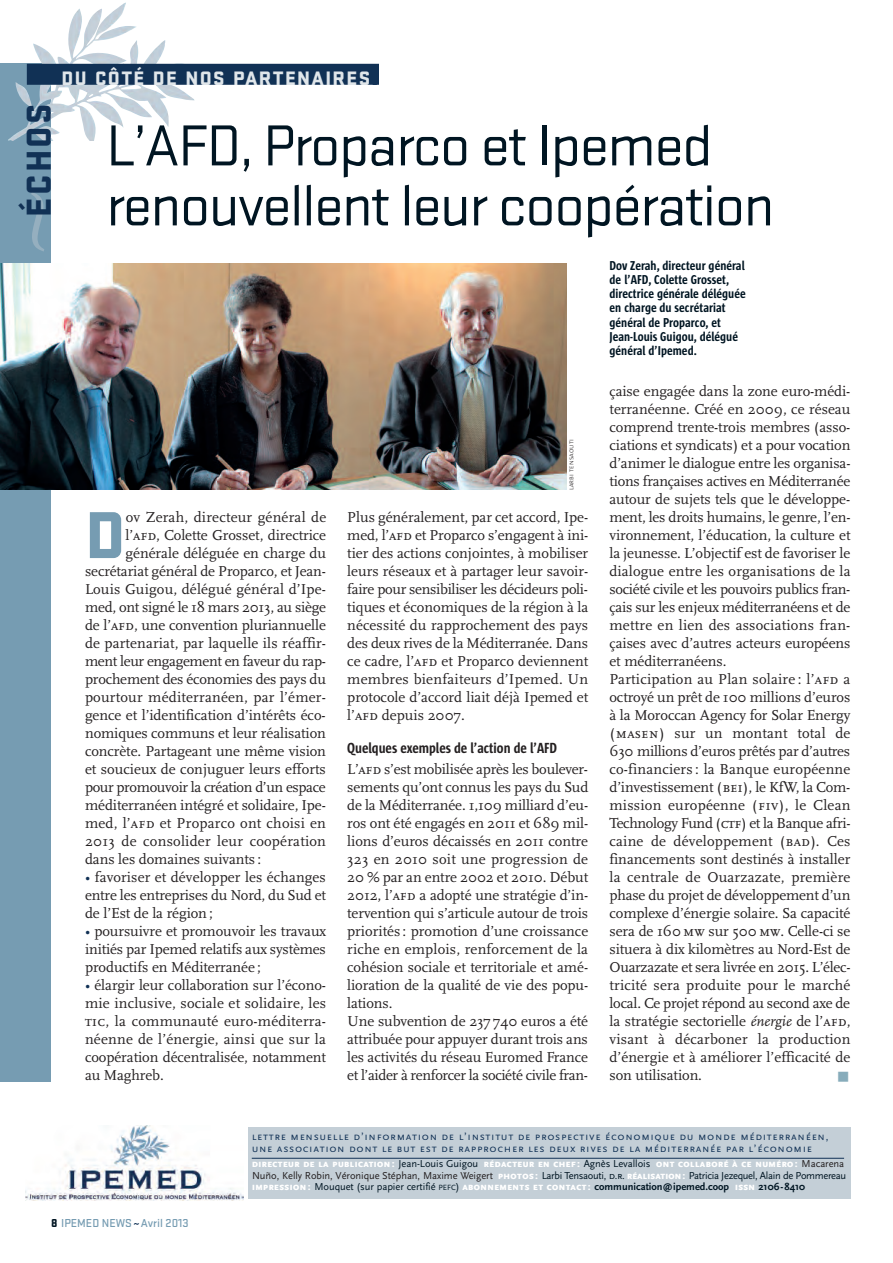
<style>
.page{position:relative;width:893px;height:1263px;background:#fff}
.page>*{position:absolute;margin:0;border:0;box-sizing:border-box;transform-origin:0 0}
.t1{font:900 68.85px "Stratum No 1";color:#769cb2}
.t2{font:60px/60px "Stratum No 1";letter-spacing:-.025em;color:#001522}
.t3{font:900 36px "Stratum No 1";letter-spacing:.065em;color:#113155}
.t4{font:900 20.25px "Stratum No 1";letter-spacing:.065em;color:#e0e6ea}
.t5{font:15px/18px "Scala";letter-spacing:-.005em;color:#231f20;text-align:justify}
.t6{font:15px "Scala";letter-spacing:.015em;color:#231f20}
.t7{font:15px "Scala";letter-spacing:-.025em;color:#231f20}
.t8{font:700 15px "Sun Cd";color:#231f20}
.t9{font:13.5px "Zapf Dingbats";color:#87acbb}
.t10{font:700 13.2px/14.2px "Sun Cd";letter-spacing:.005em;color:#001522}
.t11{font:500 12px "Stratum No 1";color:#769cb2}
.t12{font:11.1px/11.4px "Scala Sans Caps";letter-spacing:.06em;color:#113155}
.t13{font:10.5px "Scala Sans";letter-spacing:-.03em;color:#001522}
.t14{font:900 7.8px "Scala Sans";letter-spacing:.06em;color:#fff}
.s1{font-size:27px;color:#113155}
.s2{font-family:"Scala Caps"}
.s3{color:#113155}
.s4{font-style:italic}
.s5{font-size:10.5px}
.s6{font-weight:400;font-size:10.5px;color:#001522}
.s7{font-weight:400;font-size:10.5px;color:#231f20}
.s8{color:#231f20}
.s9{font-weight:900;font-size:7.8px;color:#fff}
.s10{font-weight:900;color:#fff}
.s11{font-family:"Scala Sans Caps"}
.s12{font-weight:400;color:#001522}
.s13{font-weight:700;font-size:10.5px;color:#001522}
.s14{font-weight:900;color:#001522}
</style>
<div class="page">
<div style="left:0;top:64px;width:51px;height:1018px;background:#769cb2"></div>
<div style="left:248px;top:1127px;width:602px;height:72px;background:#c4cfd7"></div>
<hr style="left:252px;top:1158px;width:592px;height:1px;background:#113155">
<img style="left:25px;top:1125px;width:219px;height:75px">
<img style="left:8px;top:9px;width:199px;height:132px">
<div style="left:27px;top:64px;width:352px;height:21px;background:#113155"></div>
<svg style="left:31px;top:192px;width:13px;height:59px"></svg>
<img style="left:0;top:264px;width:567px;height:226px">
<h3 class="t3" style="left:27px;top:217px;width:115px;rotate:-90deg">ÉCHOS</h3>
<h3 class="t4" style="left:61px;top:71px;width:319px">DU CÔTÉ DE NOS PARTENAIRES<span class="s1">.</span></h3>
<h2 class="t2" style="left:106px;top:121px;width:670px">L’AFD, Proparco et Ipemed renouvellent leur coopération</h2>
<p class="t10" style="left:609px;top:259px;width:138px">Dov Zerah, directeur général de l’AFD, Colette Grosset, directrice générale déléguée en charge du secrétariat général de Proparco, et<br>Jean-Louis Guigou, délégué général d’Ipemed.</p>
<h1 class="t1" style="left:85px;top:512px;width:42px">D</h1>
<p class="t6" style="left:126px;top:508px;width:202px">ov Zerah, directeur général de</p>
<p class="t5" style="left:126px;top:526px;width:202px">l’<span class="s2">afd</span>, Colette Grosset, directrice</p>
<p class="t5" style="left:126px;top:544px;width:202px">générale déléguée en charge du</p>
<p class="t5" style="left:85px;top:562px;width:242px">secrétariat général de Proparco, et Jean-</p>
<p class="t5" style="left:85px;top:580px;width:242px">Louis Guigou, délégué général d’Ipe-</p>
<p class="t5" style="left:85px;top:598px;width:242px">med, ont signé le 18 mars 2013, au siège</p>
<p class="t5" style="left:85px;top:616px;width:242px">de l’<span class="s2">afd</span>, une convention pluriannuelle</p>
<p class="t5" style="left:85px;top:634px;width:242px">de partenariat, par laquelle ils réaffir-</p>
<p class="t7" style="left:85px;top:652px;width:242px">ment leur engagement en faveur du rap-</p>
<p class="t5" style="left:85px;top:670px;width:242px">prochement des économies des pays du</p>
<p class="t6" style="left:85px;top:688px;width:242px">pourtour méditerranéen, par l’émer-</p>
<p class="t5" style="left:85px;top:706px;width:242px">gence et l’identification d’intérêts éco-</p>
<p class="t5" style="left:85px;top:724px;width:242px">nomiques communs et leur réalisation</p>
<p class="t5" style="left:85px;top:742px;width:242px">concrète. Partageant une même vision</p>
<p class="t5" style="left:85px;top:760px;width:242px">et soucieux de conjuguer leurs efforts</p>
<p class="t7" style="left:85px;top:778px;width:242px">pour promouvoir la création d’un espace</p>
<p class="t5" style="left:85px;top:796px;width:242px">méditerranéen intégré et solidaire, Ipe-</p>
<p class="t6" style="left:85px;top:814px;width:242px">med, l’<span class="s2">afd</span> et Proparco ont choisi en</p>
<p class="t6" style="left:85px;top:832px;width:242px">2013 de consolider leur coopération</p>
<p class="t5" style="left:85px;top:850px;width:178px">dans les domaines suivants:</p>
<p class="t5" style="left:85px;top:868px;width:242px"><span class="s3">•</span> favoriser et développer les échanges entre les entreprises du Nord, du Sud et de l’Est de la région;</p>
<p class="t5" style="left:85px;top:922px;width:242px"><span class="s3">•</span> poursuivre et promouvoir les travaux initiés par Ipemed relatifs aux systèmes productifs en Méditerranée ;</p>
<p class="t5" style="left:85px;top:976px;width:243px"><span class="s3">•</span> élargir leur collaboration sur l’écono&shy;mie inclusive, sociale et solidaire, les <span class="s2">tic</span>, la communauté euro-méditerra&shy;néenne de l’énergie, ainsi que sur la coopé ration décentralisée, notamment au Maghreb.</p>
<p class="t5" style="left:347px;top:508px;width:242px">Plus généralement, par cet accord, Ipe&shy;med, l’<span class="s2">afd</span> et Proparco s’engagent à ini&shy;tier des actions conjointes, à mobiliser leurs réseaux et à partager leur savoir&shy;faire pour sensibiliser les décideurs poli&shy;tiques et économiques de la région à la nécessité du rapprochement des pays des deux rives de la Méditerranée. Dans ce cadre, l’<span class="s2">afd</span> et Proparco deviennent membres bienfaiteurs d’Ipemed. Un protocole d’accord liait déjà Ipemed et l’<span class="s2">afd</span> depuis 2007.</p>
<p class="t8" style="left:347px;top:742px;width:211px">Quelques exemples de l’action de l’AFD</p>
<p class="t5" style="left:347px;top:760px;width:243px;text-align:left">L’<span class="s2">afd</span> s’est mobilisée après les boulever&shy;sements qu’ont connus les pays du Sud de la Méditerranée. 1,109 milliard d’eu&shy;ros ont été engagés en 2011 et 689 mil&shy;lions d’euros décaissés en 2011 contre 323 en 2010 soit une progression de 20 % par an entre 2002 et 2010. Début 2012, l’<span class="s2">afd</span> a adopté une stratégie d’in&shy;tervention qui s’articule autour de trois priorités : promotion d’une croissance riche en emplois, renforcement de la cohésion sociale et territoriale et amé&shy;lioration de la qualité de vie des popu&shy;lations.<br>Une subvention de 237 740 euros a été attribuée pour appuyer durant trois ans les activités du réseau Euromed France et l’aider à renforcer la société civile fran-</p>
<p class="t5" style="left:609px;top:382px;width:243px;text-align:left">çaise engagée dans la zone euro-médi&shy;terranéenne. Créé en 2009, ce réseau comprend trente-trois membres (asso&shy;ciations et syndicats) et a pour vocation d’animer le dialogue entre les organisa&shy;tions françaises actives en Méditerranée autour de sujets tels que le développe&shy;ment, les droits humains, le genre, l’en&shy;vironnement, l’éducation, la culture et la jeunesse. L’objectif est de favoriser le dialogue entre les organisations de la société civile et les pouvoirs publics fran&shy;çais sur les enjeux méditerranéens et de mettre en lien des associations fran&shy;çaises avec d’autres acteurs européens et méditerranéens.<br>Participation au Plan solaire : l’<span class="s2">afd</span> a octroyé un prêt de 100 millions d’euros à la Moroccan Agency for Solar Energy <span class="s2">(masen)</span> sur un montant total de 630 millions d’euros prêtés par d’autres co-financiers : la Banque européenne d’investissement <span class="s2">(bei)</span>, le KfW, la Com&shy;mission européenne <span class="s2">(fiv)</span>, le Clean Technology Fund (<span class="s2">ctf</span>) et la Banque afri&shy;caine de développement (<span class="s2">bad</span>). Ces financements sont destinés à installer la centrale de Ouarzazate, première phase du projet de développement d’un complexe d’énergie solaire. Sa capacité sera de 160<span class="s2">mw</span> sur 500<span class="s2">mw</span>. Celle-ci se situera à dix kilomètres au Nord-Est de Ouarzazate et sera livrée en 2015. L’élec&shy;tricité sera produite pour le marché local. Ce projet répond au second axe de la stratégie sectorielle <span class="s4">énergie</span> de l’<span class="s2">afd, </span>visant à décarboner la production d’énergie et à améliorer l’efficacité de son utilisation.</p>
<p class="t9" style="left:838px;top:1069px;width:12px">■</p>
<p class="t12" style="left:252px;top:1130px;width:578px">lettre mensuelle d’information de l’institut de prospective économique du monde méditerranéen, une association dont le but est de rapprocher les deux rives de la méditerranée par l’économie</p>
<p class="t14" style="left:252px;top:1160px;width:594px">DIRECTEUR DE LA PUBLICATION <span class="s5">:</span> <span class="s6">Jean-Louis Guigou</span> RÉDACTEUR EN CHEF <span class="s5">:</span> <span class="s6">Agnès Levallois</span> ONT COLLABORÉ À CE NUMÉRO <span class="s5">:</span> <span class="s7">Macarena</span></p>
<p class="t13" style="left:252px;top:1169px;width:596px"><span class="s8">Nuño, Kelly Robin, Véronique Stéphan, Maxime Weigert</span> <span class="s9">PHOTOS</span> <span class="s10">:</span> Larbi Tensaouti, <span class="s11">d.r.</span> <span class="s9">RÉALISATION</span> <span class="s10">:</span> Patricia Jezequel, Alain de Pommereau</p>
<p class="t14" style="left:252px;top:1183px;width:555px">IMPRESSION <span class="s5">:</span> <span class="s6">Mouquet (sur papier certifié</span> <span class="s12">PEFC</span><span class="s6">)</span> ABONNEMENTS ET CONTACT <span class="s5">:</span> <span class="s13">communication@ipemed.coop</span> ISSN <span class="s13">2106-8410</span></p>
<p class="t11" style="left:51px;top:1218px;width:139px"><span class="s14">8</span> IPEMED NEWS<span class="s3">~</span>Avril 2013</p>
</div>
